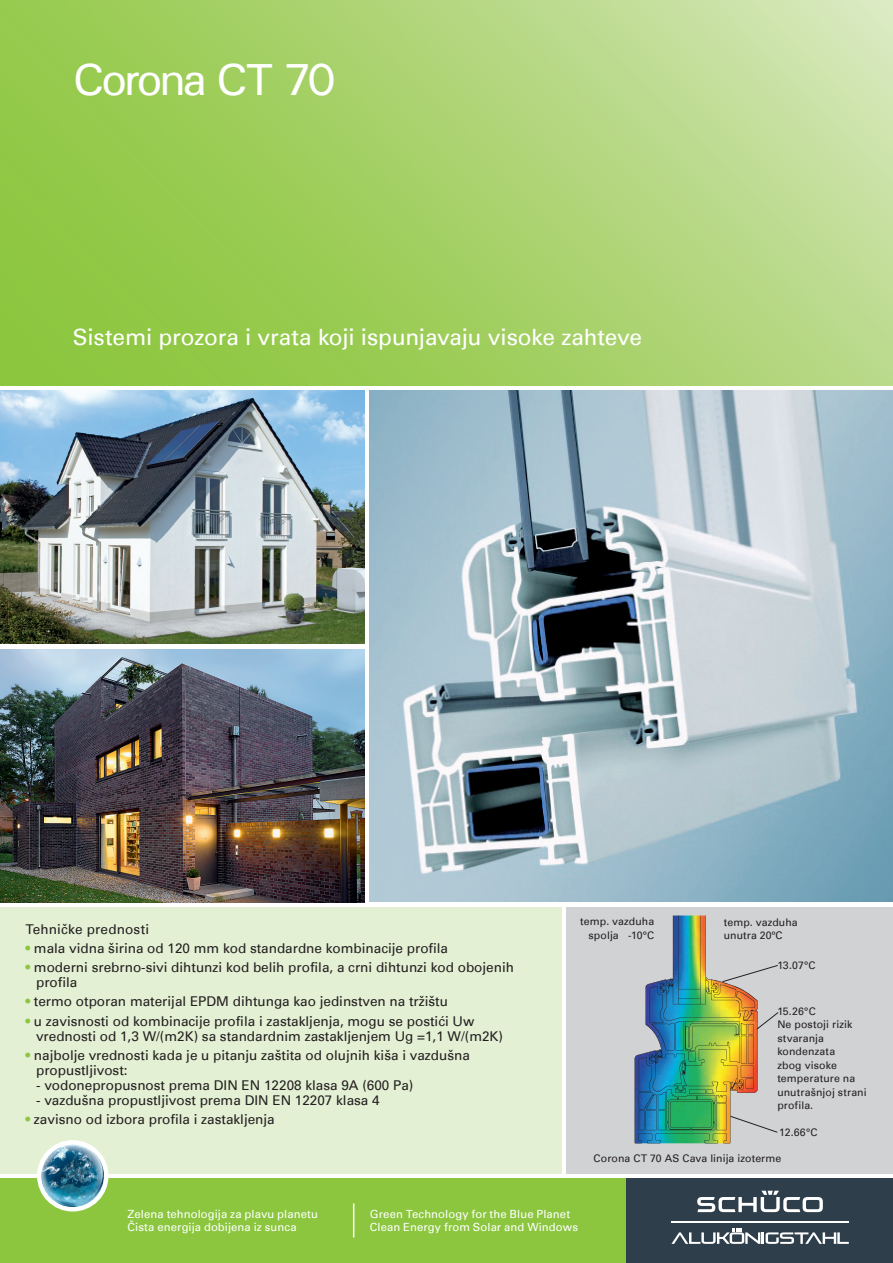
<style>
.page{position:relative;width:893px;height:1263px;background:#fff}
.page>*{position:absolute;margin:0;border:0;box-sizing:border-box;transform-origin:0 0}
.t1{font:45px "Univers ATT";letter-spacing:-.065em;color:#fff}
.t2{font:22.5px "Univers";letter-spacing:-.005em;color:#fff}
.t3{font:13.5px/15px "Univers";color:#231f20}
.t4{font:11.25px/13.5px "Univers";letter-spacing:.01em;color:#fff}
.t5{font:10.5px/13.5px "Univers";letter-spacing:.01em;color:#231f20}
.s1{color:#8bc63e}
</style>
<div class="page">
<img style="left:0;top:391px;width:364px;height:253px">
<img style="left:0;top:649px;width:364px;height:253px">
<img style="left:369px;top:391px;width:524px;height:511px">
<div style="left:0;top:907px;width:562px;height:266px;background:#e4f0d4"></div>
<div style="left:567px;top:907px;width:326px;height:266px;background:#d1d2d4"></div>
<div style="left:0;top:1178px;width:626px;height:85px;background:#8bc63e"></div>
<div style="left:626px;top:1178px;width:267px;height:85px;background:#2e3f4b"></div>
<svg style="left:697px;top:1191px;width:126px;height:21px"></svg>
<hr style="left:671px;top:1222px;width:178px;height:1px;background:#fff">
<svg style="left:671px;top:1228px;width:178px;height:16px"></svg>
<hr style="left:353px;top:1203px;width:1px;height:34px;background:#fff">
<img style="left:41px;top:1145px;width:64px;height:63px">
<div style="left:37px;top:1140px;width:71px;height:71px;border:4px solid #fff;border-radius:50%"></div>
<svg style="left:0;top:0;width:893px;height:386px;background:#a9d26d"></svg>
<img style="left:635px;top:915px;width:144px;height:228px">
<h1 class="t1" style="left:73px;top:51px;width:265px">Corona CT 70</h1>
<h2 class="t2" style="left:73px;top:324px;width:571px">Sistemi prozora i vrata koji ispunjavaju visoke zahteve</h2>
<p class="t3" style="left:26px;top:921px;width:125px">Tehničke prednosti</p>
<p class="t3" style="left:26px;top:941px;width:424px"><span class="s1">•</span> mala vidna širina od 120 mm kod standardne kombinacije profila</p>
<p class="t3" style="left:36px;top:960px;width:479px;text-indent:-11px"><span class="s1">•</span> moderni srebrno-sivi dihtunzi kod belih profila, a crni dihtunzi kod obojenih profila</p>
<p class="t3" style="left:26px;top:994px;width:424px"><span class="s1">•</span> termo otporan materijal EPDM dihtunga kao jedinstven na tržištu</p>
<p class="t3" style="left:36px;top:1013px;width:468px;text-indent:-11px"><span class="s1">•</span> u zavisnosti od kombinacije profila i zastakljenja, mogu se postići Uw vrednosti od 1,3 W/(m2K) sa standardnim zastakljenjem Ug =1,1 W/(m2K)</p>
<p class="t3" style="left:36px;top:1048px;width:435px;text-indent:-11px"><span class="s1">•</span> najbolje vrednosti kada je u pitanju zaštita od olujnih kiša i vazdušna propustljivost:</p>
<p class="t3" style="left:36px;top:1078px;width:379px">- vodonepropusnost prema DIN EN 12208 klasa 9A (600 Pa)</p>
<p class="t3" style="left:36px;top:1093px;width:345px">- vazdušna propustljivost prema DIN EN 12207 klasa 4</p>
<p class="t3" style="left:26px;top:1112px;width:251px"><span class="s1">•</span> zavisno od izbora profila i zastakljenja</p>
<p class="t5" style="left:580px;top:915px;width:75px;text-align:right">temp. vazduha spolja -10°C</p>
<p class="t5" style="left:724px;top:915px;width:75px">temp. vazduha unutra 20°C</p>
<p class="t5" style="left:777px;top:958px;width:40px">13.07°C</p>
<p class="t5" style="left:777px;top:1004px;width:91px">15.26°C<br>Ne postoji rizik stvaranja kondenzata<br>zbog visoke temperature na unutrašnjoj strani profila.</p>
<p class="t5" style="left:779px;top:1126px;width:40px">12.66°C</p>
<p class="t5" style="left:594px;top:1152px;width:189px">Corona CT 70 AS Cava linija izoterme</p>
<p class="t4" style="left:128px;top:1207px;width:192px">Zelena tehnologija za plavu planetu<br>Čista energija dobijena iz sunca</p>
<p class="t4" style="left:370px;top:1207px;width:210px">Green Technology for the Blue Planet<br>Clean Energy from Solar and Windows</p>
</div>
